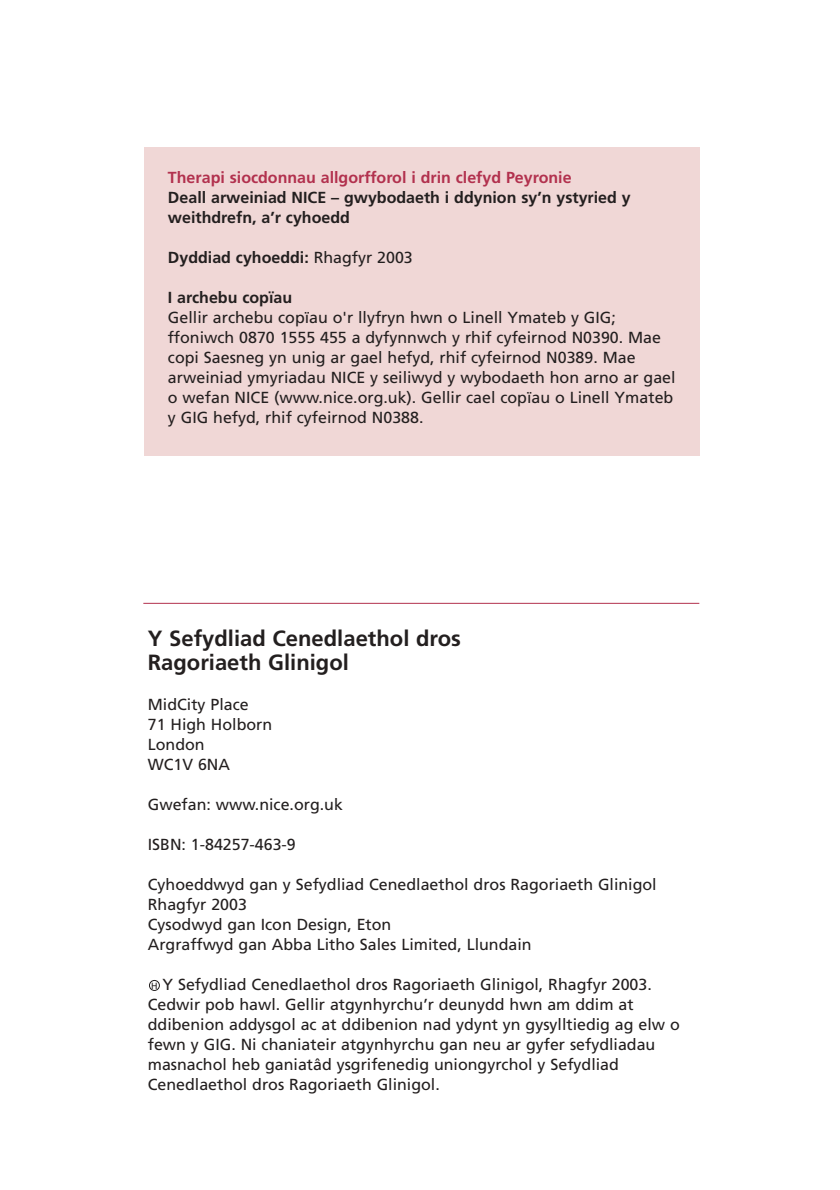
<style>
.page{position:relative;width:840px;height:1190px;background:#fff}
.page>*{position:absolute;margin:0;border:0;box-sizing:border-box;transform-origin:0 0}
.t1{font:700 22px/24px "Frutiger";color:#231f1f}
.t2{font:16px/20px "Frutiger";color:#231f1f}
.t3{font:700 16px/20px "Frutiger";color:#231f1f}
.t4{font:700 16px "Frutiger";color:#b2314e}
.t5{font:9px "Frutiger";color:#231f1f}
.s1{font-weight:400}
</style>
<div class="page">
<div style="left:144px;top:147px;width:556px;height:309px;background:#f0d7d6"></div>
<hr style="left:143px;top:603px;width:556px;height:1px;background:#b2314e">
<div style="left:149px;top:980px;width:11px;height:11px;border:2px solid #231f1f;border-radius:50%"></div>
<p class="t4" style="left:168px;top:171px;width:405px">Therapi siocdonnau allgorfforol i drin clefyd Peyronie</p>
<p class="t3" style="left:168px;top:189px;width:464px">Deall arweiniad NICE – gwybodaeth i ddynion sy’n ystyried y weithdrefn, a’r cyhoedd</p>
<p class="t3" style="left:168px;top:249px;width:246px">Dyddiad cyhoeddi: <span class="s1">Rhagfyr 2003</span></p>
<p class="t3" style="left:168px;top:289px;width:126px">I archebu copïau</p>
<p class="t2" style="left:168px;top:309px;width:509px">Gellir archebu copïau o'r llyfryn hwn o Linell Ymateb y GIG; ffoniwch 0870 1555 455 a dyfynnwch y rhif cyfeirnod N0390. Mae copi Saesneg yn unig ar gael hefyd, rhif cyfeirnod N0389. Mae arweiniad ymyriadau NICE y seiliwyd y wybodaeth hon arno ar gael o wefan NICE (www.nice.org.uk). Gellir cael copïau o Linell Ymateb y GIG hefyd, rhif cyfeirnod N0388.</p>
<h1 class="t1" style="left:148px;top:629px;width:315px">Y Sefydliad Cenedlaethol dros<br>Ragoriaeth Glinigol</h1>
<p class="t2" style="left:148px;top:696px;width:126px">MidCity Place<br>71 High Holborn<br>London<br>WC1V 6NA</p>
<p class="t2" style="left:148px;top:796px;width:197px">Gwefan: www.nice.org.uk</p>
<p class="t2" style="left:148px;top:836px;width:150px">ISBN: 1-84257-463-9</p>
<p class="t2" style="left:148px;top:876px;width:510px">Cyhoeddwyd gan y Sefydliad Cenedlaethol dros Ragoriaeth Glinigol Rhagfyr 2003<br>Cysodwyd gan Icon Design, Eton<br>Argraffwyd gan Abba Litho Sales Limited, Llundain</p>
<p class="t2" style="left:148px;top:976px;width:533px;text-indent:15px">Y Sefydliad Cenedlaethol dros Ragoriaeth Glinigol, Rhagfyr 2003.<br>Cedwir pob hawl. Gellir atgynhyrchu’r deunydd hwn am ddim at ddibenion addysgol ac at ddibenion nad ydynt yn gysylltiedig ag elw o fewn y GIG. Ni chaniateir atgynhyrchu gan neu ar gyfer sefydliadau masnachol heb ganiatâd ysgrifenedig uniongyrchol y Sefydliad Cenedlaethol dros Ragoriaeth Glinigol.</p>
<p class="t5" style="left:151px;top:982px;width:8px">H</p>
</div>
